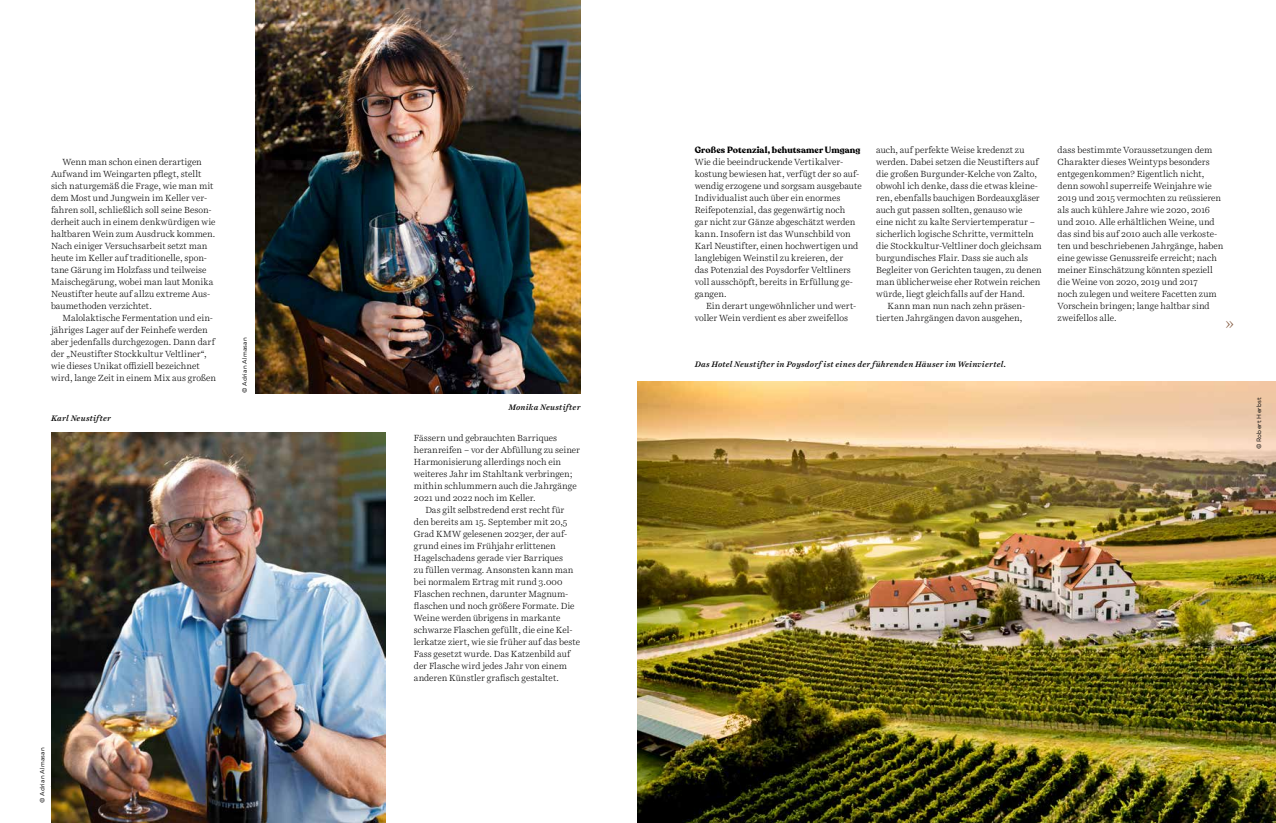
<style>
.page{position:relative;width:1276px;height:823px;background:#fff}
.page>*{position:absolute;margin:0;border:0;box-sizing:border-box;transform-origin:0 0}
.t1{font:300 18px "Harrietv 2 Text";color:#896249}
.t2{font:300 9px/12px "Harrietv 2 Text";color:#000}
.t3{font:700 9px "Recoleta";letter-spacing:.01em;color:#000}
.t4{font:italic 500 8px "Harrietv 2 Text";letter-spacing:.025em;color:#000}
.t5{font:6px "Qualion";letter-spacing:.035em;color:#000}
</style>
<div class="page">
<img style="left:255px;top:0;width:325px;height:393px">
<img style="left:51px;top:432px;width:335px;height:390px">
<img style="left:638px;top:381px;width:638px;height:441px">
<p class="t2" style="left:51px;top:156px;width:166px;text-indent:11px">Wenn man schon einen derartigen Aufwand im Weingarten pflegt, stellt sich naturgemäß die Frage, wie man mit dem Most und Jungwein im Keller ver&shy;fahren soll, schließlich soll seine Beson&shy;derheit auch in einem denkwürdigen wie haltbaren Wein zum Ausdruck kommen.<br>Nach einiger Versuchsarbeit setzt man heute im Keller auf traditionelle, spon&shy;tane Gärung im Holzfass und teilweise Maischegärung, wobei man laut Monika Neustifter heute auf allzu extreme Aus&shy;baumethoden verzichtet.</p>
<p class="t2" style="left:51px;top:312px;width:167px;text-indent:11px">Malolaktische Fermentation und ein&shy;jähriges Lager auf der Feinhefe werden aber jedenfalls durchgezogen. Dann darf der „Neustifter Stockkultur Veltliner“, wie dieses Unikat offiziell bezeichnet wird, lange Zeit in einem Mix aus großen</p>
<p class="t4" style="left:51px;top:412px;width:62px">Karl Neustifter</p>
<p class="t5" style="left:241px;top:393px;width:57px;rotate:-90deg">© Adrian Almasan</p>
<p class="t5" style="left:39px;top:802px;width:57px;rotate:-90deg">© Adrian Almasan</p>
<p class="t4" style="left:508px;top:401px;width:74px">Monika Neustifter</p>
<p class="t2" style="left:414px;top:432px;width:145px">Fässern und gebrauchten Barriques</p>
<p class="t2" style="left:414px;top:444px;width:168px">heranreifen – vor der Abfüllung zu seiner</p>
<p class="t2" style="left:414px;top:456px;width:149px">Harmonisierung allerdings noch ein</p>
<p class="t2" style="left:414px;top:468px;width:160px">weiteres Jahr im Stahltank verbringen;</p>
<p class="t2" style="left:414px;top:480px;width:164px">mithin schlummern auch die Jahrgänge</p>
<p class="t2" style="left:414px;top:492px;width:123px">2021 und 2022 noch im Keller.</p>
<p class="t2" style="left:425px;top:504px;width:141px">Das gilt selbstredend erst recht für</p>
<p class="t2" style="left:414px;top:516px;width:155px">den bereits am 15. September mit 20,5</p>
<p class="t2" style="left:414px;top:528px;width:155px">Grad KMW gelesenen 2023er, der auf-</p>
<p class="t2" style="left:414px;top:540px;width:143px">grund eines im Frühjahr erlittenen</p>
<p class="t2" style="left:414px;top:552px;width:151px">Hagelschadens gerade vier Barriques</p>
<p class="t2" style="left:414px;top:564px;width:161px">zu füllen vermag. Ansonsten kann man</p>
<p class="t2" style="left:414px;top:576px;width:150px">bei normalem Ertrag mit rund 3.000</p>
<p class="t2" style="left:414px;top:588px;width:156px">Flaschen rechnen, darunter Magnum-</p>
<p class="t2" style="left:414px;top:600px;width:162px">flaschen und noch größere Formate. Die</p>
<p class="t2" style="left:414px;top:612px;width:148px">Weine werden übrigens in markante</p>
<p class="t2" style="left:414px;top:624px;width:160px">schwarze Flaschen gefüllt, die eine Kel-</p>
<p class="t2" style="left:414px;top:636px;width:168px">lerkatze ziert, wie sie früher auf das beste</p>
<p class="t2" style="left:414px;top:648px;width:158px">Fass gesetzt wurde. Das Katzenbild auf</p>
<p class="t2" style="left:414px;top:660px;width:155px">der Flasche wird jedes Jahr von einem</p>
<p class="t2" style="left:414px;top:672px;width:146px">anderen Künstler grafisch gestaltet.</p>
<p class="t2" style="left:876px;top:144px;width:150px">auch, auf perfekte Weise kredenzt zu</p>
<p class="t2" style="left:876px;top:156px;width:164px">werden. Dabei setzen die Neustifters auf</p>
<p class="t2" style="left:876px;top:168px;width:162px">die großen Burgunder-Kelche von Zalto,</p>
<p class="t2" style="left:876px;top:180px;width:163px">obwohl ich denke, dass die etwas kleine-</p>
<p class="t2" style="left:876px;top:192px;width:165px">ren, ebenfalls bauchigen Bordeauxgläser</p>
<p class="t2" style="left:876px;top:204px;width:148px">auch gut passen sollten, genauso wie</p>
<p class="t2" style="left:876px;top:216px;width:160px">eine nicht zu kalte Serviertemperatur –</p>
<p class="t2" style="left:876px;top:228px;width:159px">sicherlich logische Schritte, vermitteln</p>
<p class="t2" style="left:876px;top:240px;width:167px">die Stockkultur-Veltliner doch gleichsam</p>
<p class="t2" style="left:876px;top:252px;width:154px">burgundisches Flair. Dass sie auch als</p>
<p class="t2" style="left:876px;top:264px;width:167px">Begleiter von Gerichten taugen, zu denen</p>
<p class="t2" style="left:876px;top:276px;width:166px">man üblicherweise eher Rotwein reichen</p>
<p class="t2" style="left:876px;top:288px;width:150px">würde, liegt gleichfalls auf der Hand.</p>
<p class="t2" style="left:887px;top:300px;width:139px">Kann man nun nach zehn präsen-</p>
<p class="t2" style="left:876px;top:312px;width:148px">tierten Jahrgängen davon ausgehen,</p>
<p class="t3" style="left:694px;top:144px;width:167px">Großes Potenzial, behutsamer Umgang</p>
<p class="t2" style="left:694px;top:156px;width:169px">Wie die beeindruckende Vertikalver&shy;kostung bewiesen hat, verfügt der so auf&shy;wendig erzogene und sorgsam ausgebaute Individualist auch über ein enormes Reifepotenzial, das gegenwärtig noch<br>gar nicht zur Gänze abgeschätzt werden kann. Insofern ist das Wunschbild von Karl Neustifter, einen hochwertigen und langlebigen Weinstil zu kreieren, der<br>das Potenzial des Poysdorfer Veltliners voll ausschöpft, bereits in Erfüllung ge&shy;gangen.</p>
<p class="t2" style="left:694px;top:300px;width:163px;text-indent:11px">Ein derart ungewöhnlicher und wert&shy;voller Wein verdient es aber zweifellos</p>
<p class="t4" style="left:694px;top:358px;width:313px">Das Hotel Neustifter in Poysdorf ist eines der führenden Häuser im Weinviertel.</p>
<p class="t2" style="left:1057px;top:144px;width:167px">dass bestimmte Voraussetzungen dem Charakter dieses Weintyps besonders entgegenkommen? Eigentlich nicht, denn sowohl superreife Weinjahre wie 2019 und 2015 vermochten zu reüssieren als auch kühlere Jahre wie 2020, 2016 und 2010. Alle erhältlichen Weine, und das sind bis auf 2010 auch alle verkoste&shy;ten und beschriebenen Jahrgänge, haben eine gewisse Genussreife erreicht; nach meiner Einschätzung könnten speziell die Weine von 2020, 2019 und 2017<br>noch zulegen und weitere Facetten zum Vorschein bringen; lange haltbar sind zweifellos alle.</p>
<h1 class="t1" style="left:1225px;top:310px;width:11px">»</h1>
<p class="t5" style="left:1255px;top:449px;width:54px;rotate:-90deg">© Robert Herbst</p>
</div>
